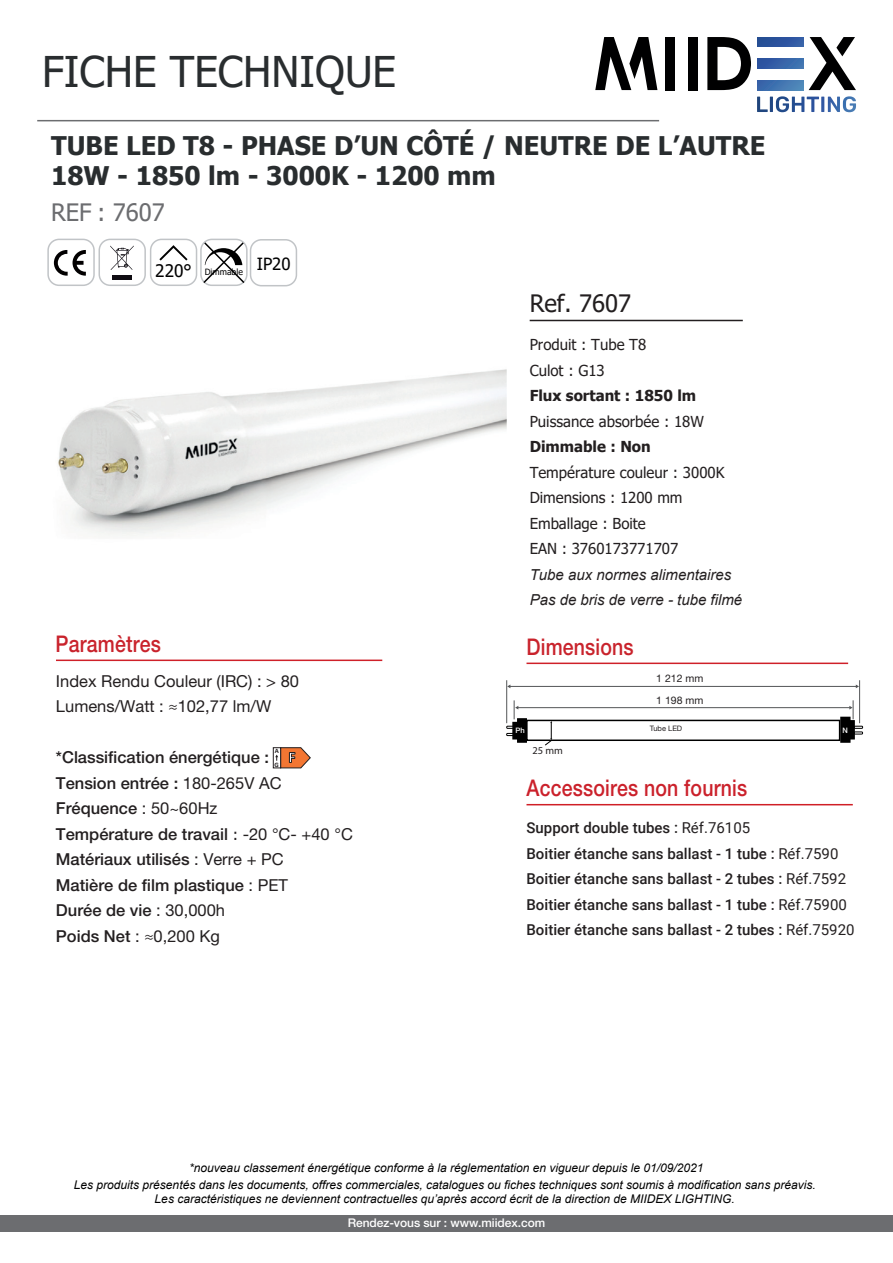
<style>
.page{position:relative;width:893px;height:1263px;background:#fff}
.page>*{position:absolute;margin:0;border:0;box-sizing:border-box;transform-origin:0 0}
.t1{font:42.3px "Tahoma";color:#292d2f}
.t2{font:700 25.65px/30.6px "Tahoma";color:#292d2f}
.t3{font:24px "Tahoma";color:#6c6d70}
.t4{font:24px "Tahoma";color:#231f20}
.t5{font:500 22.95px "Helvetica Neue LT Std";letter-spacing:.01em;color:#cb212b;scale:.85 1}
.t6{font:500 22.95px "Helvetica Neue LT Std";letter-spacing:.01em;color:#c9232c;scale:.85 1}
.t7{font:500 16.5px/25.5px "Helvetica Neue LT Std";color:#231f20}
.t8{font:16.5px/25.5px "Helvetica Neue LT Std";color:#231f20}
.t9{font:15.15px/25.5px "Tahoma";color:#231f20}
.t10{font:italic 15.15px/25.5px "Arial";color:#231f20}
.t11{font:700 15.15px "Tahoma";color:#231f20}
.t12{font:500 15px/25.5px "Roboto";color:#231f20}
.t13{font:italic 12px/14.4px "Arial";color:#000001;text-align:center}
.t14{font:500 12px "Helvetica Neue LT Std";letter-spacing:-.005em;color:#fff}
.t15{font:10.5px/22.5px "Helvetica Neue LT Std";color:#231f20}
.t16{font:10.5px "Myriad Pro";color:#231f20}
.t17{font:8.7px "Tahoma";color:#000}
.t18{font:7.5px "Helvetica Neue LT Std";color:#231f20}
.t19{font:500 7.5px "Helvetica Neue LT Std";color:#fff}
.t20{font:700 6.75px/13.2px "Calibri";color:#231f20}
.s1{font-size:17.25px}
.s2{font-size:16.65px}
.s3{font-weight:400}
.s4{font-family:"Tahoma";font-weight:400;font-size:15.15px}
.s5{font-weight:400;font-size:16.65px}
</style>
<div class="page">
<img style="left:58px;top:369px;width:449px;height:168px">
<hr style="left:530px;top:320px;width:213px;height:1px;background:#231f20">
<div style="left:47px;top:239px;width:48px;height:47px;border:1px solid #c1c4c7;border-radius:11px"></div>
<div style="left:99px;top:239px;width:47px;height:47px;border:1px solid #c1c4c7;border-radius:11px"></div>
<svg style="left:54px;top:250px;width:32px;height:26px"></svg>
<svg style="left:110px;top:245px;width:24px;height:25px"></svg>
<div style="left:112px;top:275px;width:20px;height:5px;background:#0f0c12"></div>
<div style="left:150px;top:239px;width:47px;height:47px;border:1px solid #c1c4c7;border-radius:11px"></div>
<svg style="left:159px;top:245px;width:29px;height:16px"></svg>
<div style="left:200px;top:239px;width:48px;height:47px;border:1px solid #c1c4c7;border-radius:11px"></div>
<svg style="left:202px;top:241px;width:44px;height:44px"></svg>
<div style="left:250px;top:239px;width:47px;height:47px;border:1px solid #c1c4c7;border-radius:11px"></div>
<div style="left:377px;top:515px;width:69px;height:92px;background:#fff"></div>
<svg style="left:273px;top:747px;width:2px;height:21px"></svg>
<svg style="left:275px;top:747px;width:36px;height:21px"></svg>
<hr style="left:56px;top:659px;width:326px;height:2px;background:#cf2029">
<div style="left:526px;top:720px;width:314px;height:21px;border:2px solid #000"></div>
<div style="left:517px;top:718px;width:10px;height:25px;background:#000;border:2px solid #000"></div>
<div style="left:840px;top:717px;width:10px;height:26px;background:#000;border:2px solid #000"></div>
<svg style="left:506px;top:726px;width:6px;height:10px"></svg>
<svg style="left:855px;top:726px;width:8px;height:8px"></svg>
<div style="left:512px;top:722px;width:10px;height:17px;background:#000;border:2px solid #000"></div>
<div style="left:845px;top:720px;width:10px;height:19px;background:#000;border:2px solid #000"></div>
<hr style="left:518px;top:707px;width:332px;height:1px;background:#535557">
<svg style="left:514px;top:700px;width:4px;height:19px"></svg>
<svg style="left:849px;top:700px;width:5px;height:19px"></svg>
<hr style="left:510px;top:686px;width:346px;height:1px;background:#535557">
<hr style="left:506px;top:680px;width:1px;height:43px;background:#535557">
<hr style="left:859px;top:680px;width:1px;height:43px;background:#535557">
<svg style="left:545px;top:721px;width:7px;height:25px"></svg>
<div style="left:0;top:1215px;width:893px;height:16px;background:#6c6d70"></div>
<hr style="left:526px;top:662px;width:322px;height:2px;background:#cf2029">
<hr style="left:526px;top:804px;width:327px;height:1px;background:#d01f26">
<hr style="left:37px;top:120px;width:622px;height:1px;background:#6c6d70">
<svg style="left:809px;top:37px;width:47px;height:53px"></svg>
<svg style="left:707px;top:37px;width:44px;height:53px"></svg>
<div style="left:688px;top:37px;width:10px;height:53px;background:#000001"></div>
<div style="left:665px;top:37px;width:10px;height:53px;background:#000001"></div>
<svg style="left:757px;top:96px;width:99px;height:16px"></svg>
<svg style="left:595px;top:37px;width:62px;height:53px"></svg>
<svg style="left:757px;top:37px;width:46px;height:9px"></svg>
<svg style="left:757px;top:59px;width:46px;height:9px"></svg>
<svg style="left:757px;top:81px;width:46px;height:9px"></svg>
<h1 class="t1" style="left:42px;top:43px;width:356px">FICHE TECHNIQUE</h1>
<h2 class="t2" style="left:51px;top:131px;width:716px">TUBE LED T8 - PHASE D’UN CÔTÉ / NEUTRE DE L’AUTRE<br>18W - 1850 lm - 3000K - 1200 mm</h2>
<h3 class="t3" style="left:51px;top:196px;width:115px">REF : 7607</h3>
<p class="t17" style="left:155px;top:266px;width:137px"><span class="s1">220°</span> Dimmable <sup>IP20</sup></p>
<h3 class="t6" style="left:56px;top:630px;width:125px">Paramètres</h3>
<h3 class="t8" style="left:56px;top:668px;width:245px">Index Rendu Couleur (IRC) : &gt; 80<br>Lumens/Watt : <span class="s2">≈102,77</span> lm/W</h3>
<h3 class="t7" style="left:56px;top:744px;width:298px">*Classification énergétique :<br>Tension entrée : <span class="s3">180-265V AC<br></span>Fréquence <span class="s3">: 50~60Hz<br></span>Température de travail <span class="s4">:</span> <span class="s3">-20 °C- +40 °C<br></span>Matériaux utilisés <span class="s3">: Verre + PC<br></span>Matière de film plastique <span class="s3">: PET<br></span>Durée de vie <span class="s3">: 30,000h<br></span>Poids Net <span class="s3">:</span> <span class="s5">≈</span><span class="s3">0,200 Kg</span></h3>
<p class="t20" style="left:275px;top:744px;width:6px">A<br>G</p>
<h3 class="t4" style="left:530px;top:287px;width:103px">Ref. 7607</h3>
<p class="t9" style="left:530px;top:333px;width:118px">Produit : Tube T8<br>Culot : G13</p>
<p class="t11" style="left:530px;top:385px;width:168px">Flux sortant : 1850 lm</p>
<p class="t9" style="left:530px;top:409px;width:176px">Puissance absorbée : 18W</p>
<p class="t11" style="left:530px;top:436px;width:123px">Dimmable : Non</p>
<p class="t9" style="left:530px;top:460px;width:196px">Température couleur : 3000K<br>Dimensions : 1200 mm<br>Emballage : Boite<br>EAN : 3760173771707</p>
<p class="t10" style="left:530px;top:562px;width:214px">Tube aux normes alimentaires<br>Pas de bris de verre - tube filmé</p>
<h3 class="t6" style="left:526px;top:633px;width:128px">Dimensions</h3>
<p class="t15" style="left:656px;top:667px;width:49px">1 212 mm<br>1 198 mm</p>
<p class="t18" style="left:650px;top:724px;width:34px">Tube LED</p>
<p class="t19" style="left:516px;top:726px;width:11px">Ph</p>
<p class="t19" style="left:843px;top:726px;width:7px">N</p>
<p class="t16" style="left:532px;top:744px;width:32px">25 mm</p>
<h3 class="t5" style="left:526px;top:774px;width:261px">Accessoires non fournis</h3>
<p class="t12" style="left:526px;top:815px;width:330px">Support double tubes : <span class="s3">Réf.76105<br></span>Boitier étanche sans ballast - 1 tube : <span class="s3">Réf.7590<br></span>Boitier étanche sans ballast - 2 tubes : <span class="s3">Réf.7592<br></span>Boitier étanche sans ballast - 1 tube : <span class="s3">Réf.75900<br></span>Boitier étanche sans ballast - 2 tubes : <span class="s3">Réf.75920</span></p>
<p class="t13" style="left:189px;top:1161px;width:516px">*nouveau classement énergétique conforme à la réglementation en vigueur depuis le 01/09/2021</p>
<p class="t13" style="left:74px;top:1178px;width:743px">Les produits présentés dans les documents, offres commerciales, catalogues ou fiches techniques sont soumis à modification sans préavis.<br>Les caractéristiques ne deviennent contractuelles qu’après accord écrit de la direction de MIIDEX LIGHTING.</p>
<p class="t14" style="left:348px;top:1216px;width:199px">Rendez-vous sur : www.miidex.com</p>
</div>
